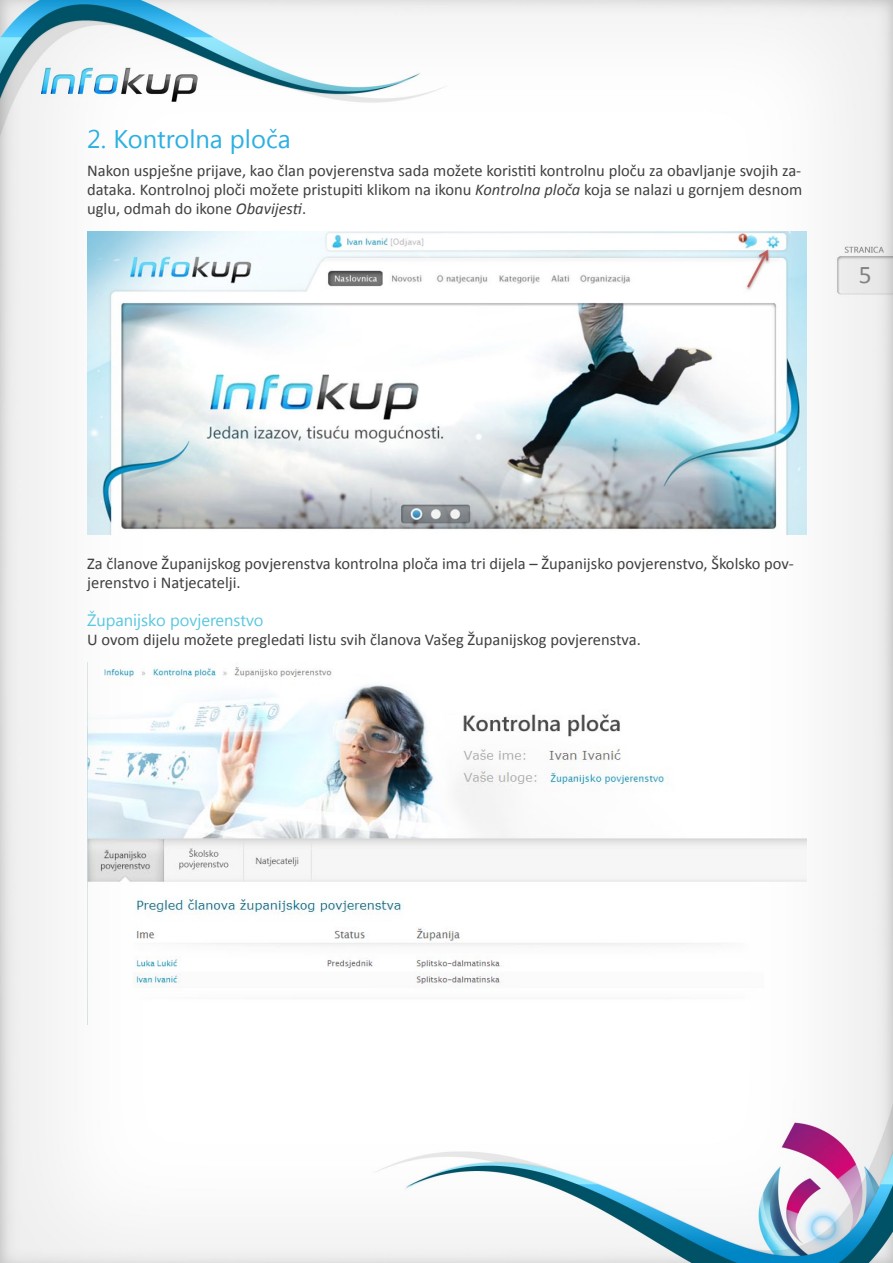
<style>
.page{position:relative;width:893px;height:1263px;background:#fff}
.page>*{position:absolute;margin:0;border:0;box-sizing:border-box;transform-origin:0 0}
.t1{font:25.5px "Segoe UI";color:#2cb0e1}
.t2{font:25.5px "Calibri";color:#838383}
.t3{font:16.5px/18.9px "Calibri";color:#404040;text-align:justify}
.t4{font:16.5px "Segoe UI";color:#58c7e0}
.s1{font-style:italic}
</style>
<div class="page">
<img style="left:0;top:0;width:893px;height:1263px">
<img style="left:87px;top:231px;width:720px;height:304px">
<img style="left:87px;top:662px;width:720px;height:363px">
<h1 class="t1" style="left:87px;top:122px;width:205px">2. Kontrolna ploča</h1>
<p class="t3" style="left:87px;top:161px;width:716px">Nakon uspješne prijave, kao član povjerenstva sada možete koristiti kontrolnu ploču za obavljanje svojih za&shy;dataka. Kontrolnoj ploči možete pristupiti klikom na ikonu <span class="s1">Kontrolna ploča</span> koja se nalazi u gornjem desnom uglu, odmah do ikone <span class="s1">Obavijesti</span>.</p>
<h1 class="t2" style="left:859px;top:259px;width:14px">5</h1>
<p class="t3" style="left:87px;top:554px;width:708px">Za članove Županijskog povjerenstva kontrolna ploča ima tri dijela – Županijsko povjerenstvo, Školsko pov&shy;jerenstvo i Natjecatelji.</p>
<p class="t4" style="left:87px;top:609px;width:178px">Županijsko povjerenstvo</p>
<p class="t3" style="left:87px;top:630px;width:555px">U ovom dijelu možete pregledati listu svih članova Vašeg Županijskog povjerenstva.</p>
</div>
